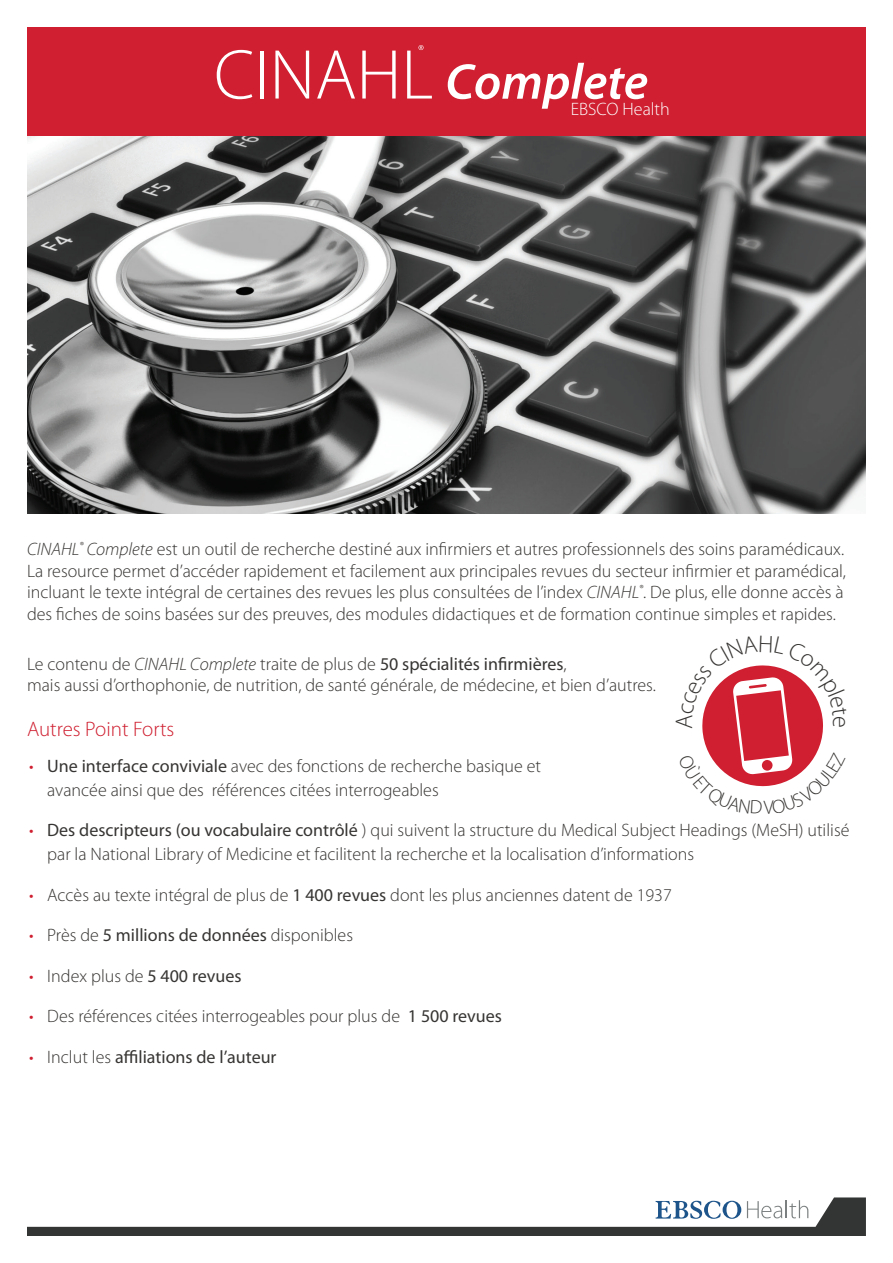
<style>
.page{position:relative;width:893px;height:1263px;background:#fff}
.page>*{position:absolute;margin:0;border:0;box-sizing:border-box;transform-origin:0 0}
.t1{font:300 24.45px "Myriad Pro";color:#373533}
.t2{font:300 21px "Myriad Pro";color:#cf1f30}
.t3{font:300 18px/21.6px "Myriad Pro";color:#373533}
.t4{font:18px "Myriad Pro";color:#373533}
.t5{font:300 18px "Myriad Pro";color:#fff}
.s1{font-style:italic}
.s2{font-weight:400}
.s3{color:#cf1f30}
.s4{font-weight:300;color:#cf1f30}
.s5{font-weight:300}
</style>
<div class="page">
<img style="left:27px;top:135px;width:839px;height:378px">
<div style="left:27px;top:27px;width:839px;height:108px;background:#cf1f30"></div>
<svg style="left:27px;top:1197px;width:839px;height:39px"></svg>
<svg style="left:448px;top:63px;width:199px;height:46px"></svg>
<svg style="left:217px;top:50px;width:35px;height:49px"></svg>
<hr style="left:260px;top:51px;width:4px;height:48px;background:#fff">
<svg style="left:275px;top:51px;width:34px;height:48px"></svg>
<svg style="left:317px;top:51px;width:38px;height:48px"></svg>
<svg style="left:362px;top:51px;width:34px;height:48px"></svg>
<svg style="left:407px;top:45px;width:25px;height:54px"></svg>
<svg style="left:702px;top:665px;width:121px;height:122px"></svg>
<p class="t5" style="left:571px;top:100px;width:101px">EBSCO Health</p>
<p class="t3" style="left:27px;top:538px;width:820px;text-align:justify"><span class="s1">CINAHL</span><sup>®</sup> <span class="s1">Complete</span> est un outil de recherche destiné aux infirmiers et autres professionnels des soins paramédicaux.<br>La resource permet d’accéder rapidement et facilement aux principales revues du secteur infirmier et paramédical, incluant le texte intégral de certaines des revues les plus consultées de l’index <span class="s1">CINAHL</span><sup>®</sup>. De plus, elle donne accès à des fiches de soins basées sur des preuves, des modules didactiques et de formation continue simples et rapides.</p>
<p class="t3" style="left:27px;top:653px;width:630px">Le contenu de <span class="s1">CINAHL Complete</span> traite de plus de <span class="s2">50 spécialités infirmières</span>,<br>mais aussi d’orthophonie, de nutrition, de santé générale, de médecine, et bien d’autres.</p>
<p class="t2" style="left:27px;top:717px;width:149px">Autres Point Forts</p>
<p class="t3" style="left:47px;top:754px;width:495px;line-height:24px;text-indent:-18px"><span class="s3">•</span> <span class="s2">Une interface conviviale</span> avec des fonctions de recherche basique et avancée ainsi que des références citées interrogeables</p>
<p class="t3" style="left:47px;top:819px;width:804px;line-height:24px;text-indent:-18px"><span class="s3">•</span> <span class="s2">Des descripteurs (ou vocabulaire contrôlé</span> ) qui suivent la structure du Medical Subject Headings (MeSH) utilisé par la National Library of Medicine et facilitent la recherche et la localisation d’informations</p>
<p class="t3" style="left:29px;top:884px;width:644px"><span class="s3">•</span> Accès au texte intégral de plus de <span class="s2">1 400 revues</span> dont les plus anciennes datent de 1937</p>
<p class="t4" style="left:29px;top:924px;width:326px"><span class="s4">•</span> <span class="s5">Près de</span> 5 millions de données <span class="s5">disponibles</span></p>
<p class="t3" style="left:29px;top:965px;width:214px"><span class="s3">•</span> Index plus de <span class="s2">5 400 revues</span></p>
<p class="t3" style="left:29px;top:1006px;width:474px"><span class="s3">•</span> Des références citées interrogeables pour plus de <span class="s2">1 500 revues</span></p>
<p class="t4" style="left:29px;top:1046px;width:249px"><span class="s4">•</span> <span class="s5">Inclut les</span> affiliations de l’auteur</p>
<h1 class="t1" style="left:855px;top:715px;width:14px;rotate:90deg">e</h1>
</div>
